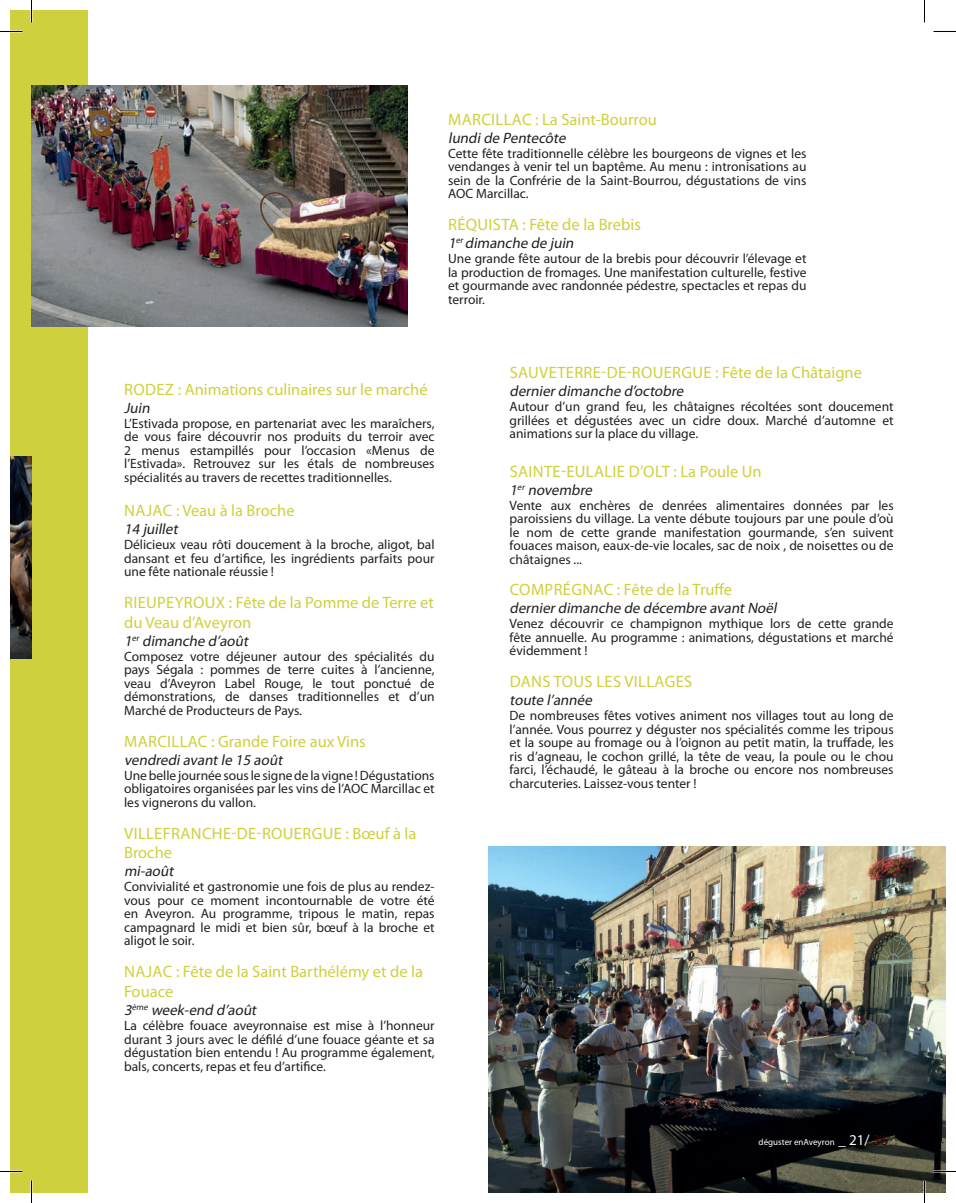
<style>
.page{position:relative;width:956px;height:1203px;background:#fff}
.page>*{position:absolute;margin:0;border:0;box-sizing:border-box;transform-origin:0 0}
.t1{font:16.5px/19.8px "Myriad Pro";color:#cfd03d}
.t2{font:16.5px "Myriad Pro";letter-spacing:.02em;color:#cfd03d}
.t3{font:italic 15px "Myriad Pro";color:#231f20}
.t4{font:13.5px/13.5px "Myriad Pro";color:#231f20;text-align:justify}
.t5{font:9px "Myriad Pro";color:#fff}
.s1{font-size:15px}
.s2{font-size:15px;color:#370200}
</style>
<div class="page">
<img style="left:489px;top:846px;width:457px;height:346px">
<div style="left:10px;top:10px;width:77px;height:1182px;background:#cfd03d"></div>
<img style="left:32px;top:85px;width:376px;height:242px">
<img style="left:10px;top:457px;width:21px;height:202px">
<hr style="left:0;top:1170px;width:22px;height:2px;background:#fff">
<hr style="left:933px;top:1170px;width:23px;height:2px;background:#fff">
<hr style="left:923px;top:1180px;width:2px;height:23px;background:#fff">
<svg style="left:0;top:31px;width:22px;height:1px"></svg>
<svg style="left:933px;top:31px;width:23px;height:1px"></svg>
<svg style="left:0;top:1171px;width:22px;height:1px"></svg>
<svg style="left:933px;top:1171px;width:23px;height:1px"></svg>
<svg style="left:31px;top:0;width:1px;height:22px"></svg>
<svg style="left:31px;top:1180px;width:1px;height:23px"></svg>
<svg style="left:924px;top:0;width:1px;height:22px"></svg>
<svg style="left:924px;top:1180px;width:1px;height:23px"></svg>
<p class="t1" style="left:448px;top:109px;width:17px">Marcillac</p>
<p class="t1" style="left:535px;top:109px;width:123px">: La Saint-Bourrou</p>
<p class="t3" style="left:448px;top:129px;width:122px">lundide Pentecôte</p>
<p class="t4" style="left:448px;top:146px;width:360px">Cette fête traditionnelle célèbre les bourgeons de vignes et les vendanges à venir tel un baptême. Au menu : intronisations au sein de la Confrérie de la Saint-Bourrou, dégustations de vins AOC Marcillac.</p>
<p class="t1" style="left:448px;top:214px;width:28px">Réquista</p>
<p class="t1" style="left:522px;top:214px;width:120px">: Fête de la Brebis</p>
<p class="t3" style="left:448px;top:234px;width:130px">1<sup>er</sup>dimanche de juin</p>
<p class="t4" style="left:448px;top:252px;width:360px">Une grande fête autour de la brebis pour découvrir l’élevage et la production de fromages. Une manifestation culturelle, festive et gourmande avec randonnée pédestre, spectacles et repas du terroir.</p>
<p class="t1" style="left:124px;top:379px;width:305px">RODEZ : Animations culinaires sur le marché</p>
<p class="t3" style="left:124px;top:398px;width:30px">Juin</p>
<p class="t4" style="left:124px;top:416px;width:312px">L’Estivada propose, en partenariat avec les maraîchers, de vous faire découvrir nos produits du terroir avec 2 menus estampillés pour l’occasion «Menus de l’Estivada». Retrouvez sur les étals de nombreuses spécialités au travers de recettes traditionnelles.</p>
<p class="t1" style="left:124px;top:500px;width:22px">Najac</p>
<p class="t1" style="left:176px;top:500px;width:120px">: Veau à la Broche</p>
<p class="t3" style="left:124px;top:520px;width:58px">14 juillet</p>
<p class="t4" style="left:124px;top:538px;width:312px">Délicieux veau rôti doucement à la broche, aligot, bal dansant et feu d’artifice, les ingrédients parfaits pour une fête nationale réussie !</p>
<p class="t1" style="left:124px;top:592px;width:20px">Rieupeyroux</p>
<p class="t1" style="left:124px;top:592px;width:311px;text-indent:105px">: Fête de la Pomme de Terre et du Veau d’Aveyron</p>
<p class="t3" style="left:124px;top:631px;width:129px">1<sup>er</sup> dimanche d’août</p>
<p class="t4" style="left:124px;top:649px;width:312px">Composez votre déjeuner autour des spécialités du pays Ségala : pommes de terre cuites à l’ancienne, veau d’Aveyron Label Rouge, le tout ponctué de démonstrations, de danses traditionnelles et d’un Marché de Producteurs de Pays.</p>
<p class="t1" style="left:124px;top:731px;width:17px">Marcillac</p>
<p class="t1" style="left:211px;top:731px;width:156px">: Grande Foire aux Vins</p>
<p class="t3" style="left:124px;top:750px;width:163px">vendrediavantle 15 août</p>
<p class="t4" style="left:124px;top:768px;width:312px">Une belle journée sous le signe de la vigne ! Dégustations obligatoires organisées par les vins de l’AOC Marcillac et les vignerons du vallon.</p>
<p class="t1" style="left:124px;top:823px;width:20px">Villefranche</p>
<p class="t1" style="left:231px;top:823px;width:47px">-de-Rouergue</p>
<p class="t1" style="left:345px;top:823px;width:72px">: Bœuf à la</p>
<p class="t1" style="left:124px;top:842px;width:50px">Broche</p>
<p class="t3" style="left:124px;top:862px;width:54px">mi-août</p>
<p class="t4" style="left:124px;top:880px;width:312px">Convivialité et gastronomie une fois de plus au rendez&shy;vous pour ce moment incontournable de votre été en Aveyron. Au programme, tripous le matin, repas campagnard le midi et bien sûr, bœuf à la broche et aligot le soir.</p>
<p class="t1" style="left:124px;top:961px;width:22px">Najac</p>
<p class="t1" style="left:176px;top:961px;width:248px">: Fête de la Saint Barthélémy et de la</p>
<p class="t1" style="left:124px;top:981px;width:51px">Fouace</p>
<p class="t3" style="left:124px;top:1000px;width:137px">3<sup>ème</sup> week-end d’août</p>
<p class="t4" style="left:124px;top:1018px;width:312px">La célèbre fouace aveyronnaise est mise à l’honneur durant 3 jours avec le défilé d’une fouace géante et sa dégustation bien entendu ! Au programme également, bals, concerts, repas et feu d’artifice.</p>
<p class="t2" style="left:510px;top:363px;width:354px">SAUVETERRE-DE-ROUERGUE : Fête de la Châtaigne</p>
<p class="t3" style="left:510px;top:382px;width:178px">dernierdimanche d’octobre</p>
<p class="t4" style="left:510px;top:400px;width:386px">Autour d’un grand feu, les châtaignes récoltées sont doucement grillées et dégustées avec un cidre doux. Marché d’automne et animations sur la place du village.</p>
<p class="t2" style="left:510px;top:461px;width:253px">SAINTE-EULALIE D’OLT : La Poule Un</p>
<p class="t3" style="left:510px;top:480px;width:87px">1<sup>er</sup> novembre</p>
<p class="t4" style="left:510px;top:498px;width:386px">Vente aux enchères de denrées alimentaires données par les paroissiens du village. La vente débute toujours par une poule d’où le nom de cette grande manifestation gourmande, s’en suivent fouaces maison, eaux-de-vie locales, sac de noix , de noisettes ou de châtaignes ...</p>
<p class="t1" style="left:510px;top:579px;width:224px">COMPRéGNAC : Fête de la Truffe</p>
<p class="t3" style="left:510px;top:599px;width:272px">dernierdimanche de décembre avantNoël</p>
<p class="t4" style="left:510px;top:617px;width:385px">Venez découvrir ce champignon mythique lors de cette grande fête annuelle. Au programme : animations, dégustations et marché évidemment !</p>
<p class="t1" style="left:510px;top:671px;width:22px">Dans</p>
<p class="t1" style="left:554px;top:671px;width:11px">tous</p>
<p class="t1" style="left:596px;top:671px;width:34px">les villages</p>
<p class="t3" style="left:510px;top:691px;width:87px">toute l’année</p>
<p class="t4" style="left:510px;top:708px;width:386px">De nombreuses fêtes votives animent nos villages tout au long de l’année. Vous pourrez y déguster nos spécialités comme les tripous et la soupe au fromage ou à l’oignon au petit matin, la truffade, les ris d’agneau, le cochon grillé, la tête de veau, la poule ou le chou farci, l’échaudé, le gâteau à la broche ou encore nos nombreuses charcuteries. Laissez-vous tenter !</p>
<p class="t5" style="left:759px;top:1136px;width:131px">déguster enAveyron <span class="s1">_ 21/</span> <span class="s2">36</span></p>
</div>
